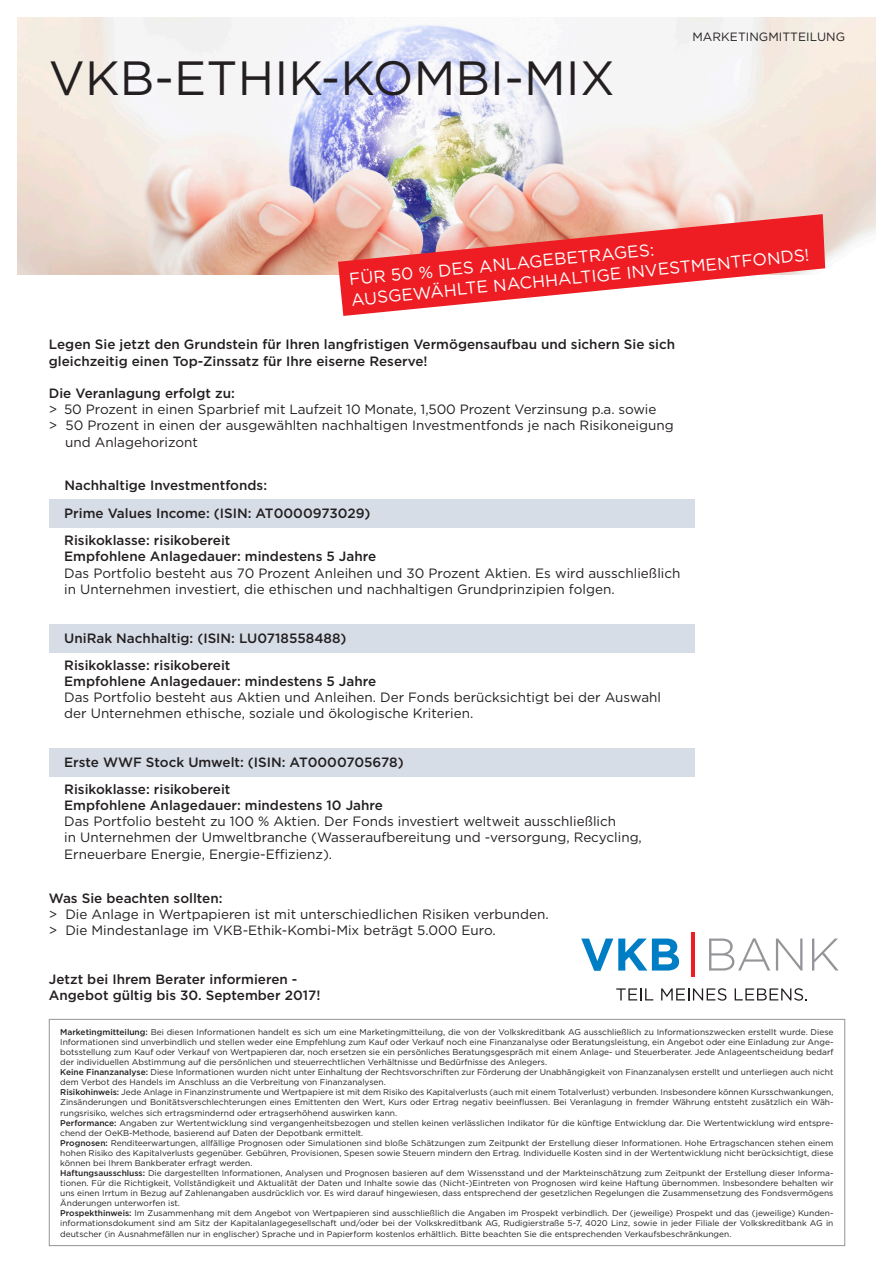
<style>
.page{position:relative;width:893px;height:1263px;background:#fff}
.page>*{position:absolute;margin:0;border:0;box-sizing:border-box;transform-origin:0 0}
.t1{font:48px "Gotham";letter-spacing:.005em;color:#231f20}
.t2{font:17.1px/20.9px "Gotham";color:#fff}
.t3{font:13.5px/16.2px "Gotham";color:#231f20}
.t4{font:500 13.5px/27px "Gotham";color:#231f20}
.t5{font:12px "Gotham";letter-spacing:.005em;color:#231f20}
.t6{font:8.4px/10.1px "Gotham";color:#231f20}
.s1{font-weight:500}
</style>
<div class="page">
<img style="left:17px;top:17px;width:859px;height:258px">
<div style="left:49px;top:499px;width:646px;height:29px;background:#d6dde7"></div>
<div style="left:49px;top:624px;width:646px;height:29px;background:#d6dde7"></div>
<div style="left:49px;top:748px;width:646px;height:29px;background:#d6dde7"></div>
<svg style="left:338px;top:214px;width:487px;height:102px;fill:#ee1d23"></svg>
<div style="left:49px;top:1019px;width:796px;height:227px;border:1px solid #939598"></div>
<svg style="left:581px;top:938px;width:98px;height:33px"></svg>
<svg style="left:709px;top:938px;width:61px;height:32px"></svg>
<svg style="left:776px;top:938px;width:26px;height:32px"></svg>
<svg style="left:812px;top:938px;width:26px;height:32px"></svg>
<hr style="left:691px;top:932px;width:4px;height:45px;background:#ee1d23">
<svg style="left:616px;top:988px;width:37px;height:12px"></svg>
<svg style="left:661px;top:988px;width:65px;height:13px"></svg>
<svg style="left:735px;top:988px;width:72px;height:13px"></svg>
<h1 class="t1" style="left:49px;top:47px;width:567px">VKB-ETHIK-KOMBI-MIX</h1>
<h3 class="t5" style="left:692px;top:29px;width:154px">MARKETINGMITTEILUNG</h3>
<h2 class="t2" style="left:348px;top:270px;width:462px;rotate:-6deg">FÜR 50 % DES ANLAGEBETRAGES:<br>AUSGEWÄHLTE NACHHALTIGE INVESTMENTFONDS!</h2>
<h3 class="t4" style="left:49px;top:336px;width:628px;line-height:16.2px">Legen Sie jetzt den Grundstein für Ihren langfristigen Vermögensaufbau und sichern Sie sich gleichzeitig einen Top-Zinssatz für Ihre eiserne Reserve!</h3>
<h3 class="t4" style="left:49px;top:380px;width:187px">Die Veranlagung erfolgt zu:</h3>
<h3 class="t3" style="left:49px;top:401px;width:609px">&gt; 50 Prozent in einen Sparbrief mit Laufzeit 10 Monate, 1,500 Prozent Verzinsung p.a. sowie</h3>
<h3 class="t3" style="left:49px;top:417px;width:626px">&gt; 50 Prozent in einen der ausgewählten nachhaltigen Investmentfonds je nach Risikoneigung</h3>
<h3 class="t3" style="left:65px;top:433px;width:134px">und Anlagehorizont</h3>
<h3 class="t4" style="left:65px;top:472px;width:204px">Nachhaltige Investmentfonds:</h3>
<h3 class="t4" style="left:64px;top:500px;width:308px">Prime Values Income: (ISIN: AT0000973029)<br>Risikoklasse: risikobereit</h3>
<h3 class="t4" style="left:64px;top:543px;width:314px">Empfohlene Anlagedauer: mindestens 5 Jahre</h3>
<h3 class="t3" style="left:64px;top:564px;width:618px">Das Portfolio besteht aus 70 Prozent Anleihen und 30 Prozent Aktien. Es wird ausschließlich in Unternehmen investiert, die ethischen und nachhaltigen Grundprinzipien folgen.</h3>
<h3 class="t4" style="left:64px;top:624px;width:284px">UniRak Nachhaltig: (ISIN: LU0718558488)<br>Risikoklasse: risikobereit</h3>
<h3 class="t4" style="left:64px;top:667px;width:314px">Empfohlene Anlagedauer: mindestens 5 Jahre</h3>
<h3 class="t3" style="left:64px;top:689px;width:598px">Das Portfolio besteht aus Aktien und Anleihen. Der Fonds berücksichtigt bei der Auswahl der Unternehmen ethische, soziale und ökologische Kriterien.</h3>
<h3 class="t4" style="left:64px;top:748px;width:341px">Erste WWF Stock Umwelt: (ISIN: AT0000705678)<br>Risikoklasse: risikobereit</h3>
<h3 class="t4" style="left:64px;top:791px;width:320px">Empfohlene Anlagedauer: mindestens 10 Jahre</h3>
<h3 class="t3" style="left:64px;top:813px;width:579px">Das Portfolio besteht zu 100 % Aktien. Der Fonds investiert weltweit ausschließlich<br>in Unternehmen der Umweltbranche (Wasseraufbereitung und -versorgung, Recycling,<br>Erneuerbare Energie, Energie-Effizienz).</h3>
<h3 class="t4" style="left:49px;top:884px;width:175px">Was Sie beachten sollten:</h3>
<h3 class="t3" style="left:49px;top:906px;width:501px">&gt; Die Anlage in Wertpapieren ist mit unterschiedlichen Risiken verbunden. &gt; Die Mindestanlage im VKB-Ethik-Kombi-Mix beträgt 5.000 Euro.</h3>
<h3 class="t4" style="left:49px;top:971px;width:273px;line-height:16.2px">Jetzt bei Ihrem Berater informieren -<br>Angebot gültig bis 30. September 2017!</h3>
<p class="t6" style="left:60px;top:1027px;width:775px"><span class="s1">Marketingmitteilung:</span> Bei diesen Informationen handelt es sich um eine Marketingmitteilung, die von der Volkskreditbank AG ausschließlich zu Informationszwecken erstellt wurde. Diese Informationen sind unverbindlich und stellen weder eine Empfehlung zum Kauf oder Verkauf noch eine Finanzanalyse oder Beratungsleistung, ein Angebot oder eine Einladung zur Ange&shy;botsstellung zum Kauf oder Verkauf von Wertpapieren dar, noch ersetzen sie ein persönliches Beratungsgespräch mit einem Anlage- und Steuerberater. Jede Anlageentscheidung bedarf der individuellen Abstimmung auf die persönlichen und steuerrechtlichen Verhältnisse und Bedürfnisse des Anlegers.<br><span class="s1">Keine Finanzanalyse:</span> Diese Informationen wurden nicht unter Einhaltung der Rechtsvorschriften zur Förderung der Unabhängigkeit von Finanzanalysen erstellt und unterliegen auch nicht dem Verbot des Handels im Anschluss an die Verbreitung von Finanzanalysen.<br><span class="s1">Risikohinweis:</span> Jede Anlage in Finanzinstrumente und Wertpapiere ist mit dem Risiko des Kapitalverlusts (auch mit einem Totalverlust) verbunden. Insbesondere können Kursschwankungen, Zinsänderungen und Bonitätsverschlechterungen eines Emittenten den Wert, Kurs oder Ertrag negativ beeinflussen. Bei Veranlagung in fremder Währung entsteht zusätzlich ein Wäh&shy;rungsrisiko, welches sich ertragsmindernd oder ertragserhöhend auswirken kann.<br><span class="s1">Performance:</span> Angaben zur Wertentwicklung sind vergangenheitsbezogen und stellen keinen verlässlichen Indikator für die künftige Entwicklung dar. Die Wertentwicklung wird entspre&shy;chend der OeKB-Methode, basierend auf Daten der Depotbank ermittelt.<br><span class="s1">Prognosen:</span> Renditeerwartungen, allfällige Prognosen oder Simulationen sind bloße Schätzungen zum Zeitpunkt der Erstellung dieser Informationen. Hohe Ertragschancen stehen einem hohen Risiko des Kapitalverlusts gegenüber. Gebühren, Provisionen, Spesen sowie Steuern mindern den Ertrag. Individuelle Kosten sind in der Wertentwicklung nicht berücksichtigt, diese können bei Ihrem Bankberater erfragt werden.<br><span class="s1">Haftungsausschluss:</span> Die dargestellten Informationen, Analysen und Prognosen basieren auf dem Wissensstand und der Markteinschätzung zum Zeitpunkt der Erstellung dieser Informa&shy;tionen. Für die Richtigkeit, Vollständigkeit und Aktualität der Daten und Inhalte sowie das (Nicht-)Eintreten von Prognosen wird keine Haftung übernommen. Insbesondere behalten wir uns einen Irrtum in Bezug auf Zahlenangaben ausdrücklich vor. Es wird darauf hingewiesen, dass entsprechend der gesetzlichen Regelungen die Zusammensetzung des Fondsvermögens Änderungen unterworfen ist.<br><span class="s1">Prospekthinweis:</span> Im Zusammenhang mit dem Angebot von Wertpapieren sind ausschließlich die Angaben im Prospekt verbindlich. Der (jeweilige) Prospekt und das (jeweilige) Kunden&shy;informationsdokument sind am Sitz der Kapitalanlagegesellschaft und/oder bei der Volkskreditbank AG, Rudigierstraße 5-7, 4020 Linz, sowie in jeder Filiale der Volkskreditbank AG in deutscher (in Ausnahmefällen nur in englischer) Sprache und in Papierform kostenlos erhältlich. Bitte beachten Sie die entsprechenden Verkaufsbeschränkungen.</p>
</div>
